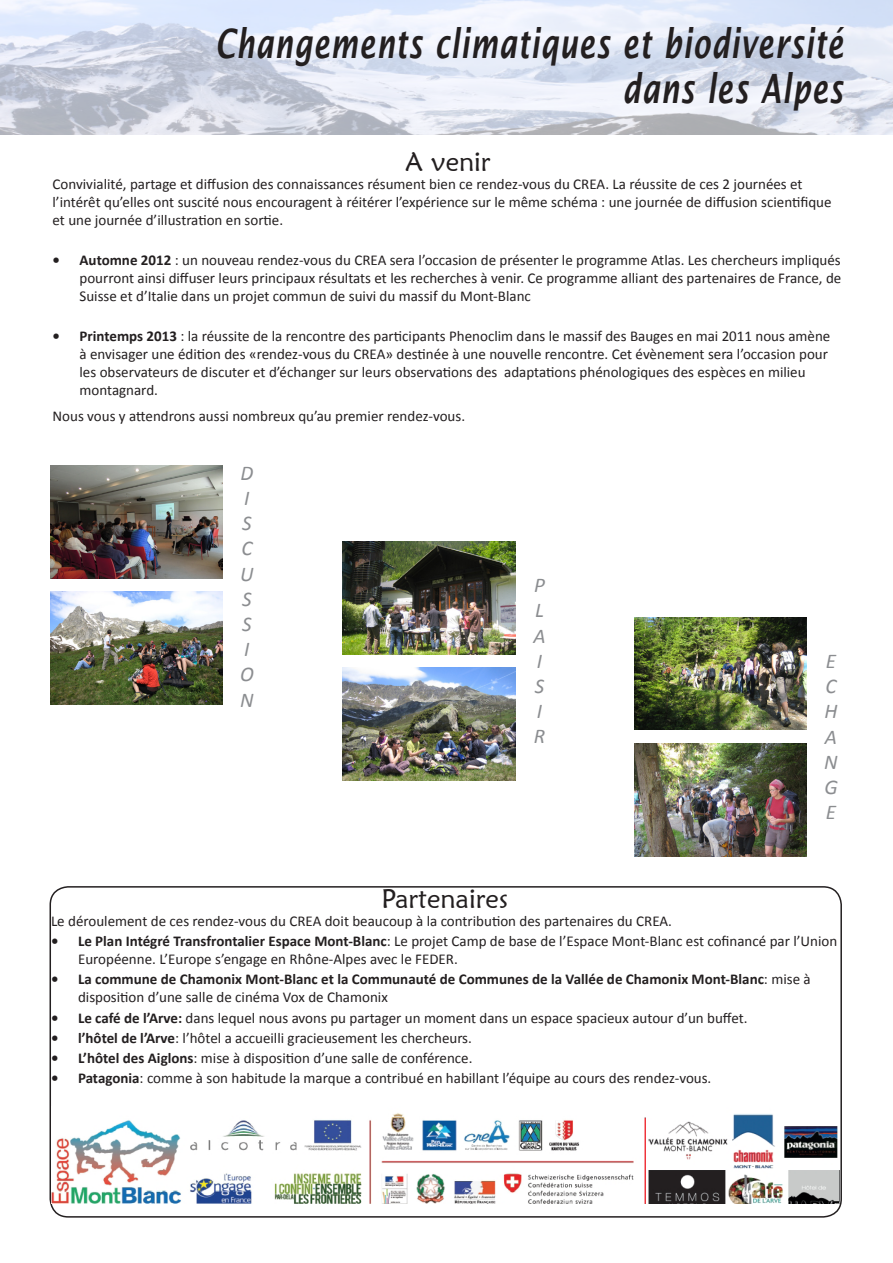
<style>
.page{position:relative;width:893px;height:1263px;background:#fff}
.page>*{position:absolute;margin:0;border:0;box-sizing:border-box;transform-origin:0 0}
.t1{font:italic 600 40.5px/45px "Lucida Sans";letter-spacing:.035em;color:#231f20;text-align:right;scale:.7 1}
.t2{font:27px "Maiandra GD";color:#231f20}
.témoignage{font:italic 21px "Calibri";color:#8b8d90}
.zone_de_texte{font:15px/18px "Calibri";color:#231f20}
.t3{font:700 15px/18px "Calibri";color:#231f20}
.s1{font-weight:700}
.s2{font-weight:400}
</style>
<div class="page">
<img style="left:0;top:0;width:893px;height:135px">
<div style="left:50px;top:886px;width:792px;height:331px;border:2px solid #231f20;border-radius:18px"></div>
<img style="left:51px;top:1106px;width:788px;height:98px">
<img style="left:50px;top:466px;width:173px;height:112px">
<img style="left:50px;top:592px;width:173px;height:113px">
<img style="left:343px;top:541px;width:172px;height:113px">
<img style="left:343px;top:668px;width:172px;height:113px">
<img style="left:634px;top:617px;width:173px;height:113px">
<img style="left:634px;top:743px;width:173px;height:113px">
<p class="t1" style="left:215px;top:21px;width:898px">Changements climatiques et biodiversité dans les Alpes</p>
<p class="t2" style="left:405px;top:145px;width:87px">A venir</p>
<p class="zone_de_texte" style="left:53px;top:175px;width:781px">Convivialité, partage et diffusion des connaissances résument bien ce rendez-vous du CREA. La réussite de ces 2 journées et l’intérêt qu’elles ont suscité nous encouragent à réitérer l’expérience sur le même schéma : une journée de diffusion scientifique et une journée d’illustration en sortie.</p>
<p class="zone_de_texte" style="left:80px;top:251px;width:763px;text-align:justify;text-indent:-27px"><span class="s1">• Automne 2012</span> : un nouveau rendez-vous du CREA sera l’occasion de présenter le programme Atlas. Les chercheurs impliqués pourront ainsi diffuser leurs principaux résultats et les recherches à venir. Ce programme alliant des partenaires de France, de Suisse et d’Italie dans un projet commun de suivi du massif du Mont-Blanc</p>
<p class="zone_de_texte" style="left:80px;top:328px;width:752px;text-indent:-27px"><span class="s1">• Printemps 2013</span> : la réussite de la rencontre des participants Phenoclim dans le massif des Bauges en mai 2011 nous amène à envisager une édition des «rendez-vous du CREA» destinée à une nouvelle rencontre. Cet évènement sera l’occasion pour les observateurs de discuter et d’échanger sur leurs observations des adaptations phénologiques des espèces en milieu montagnard.</p>
<p class="zone_de_texte" style="left:53px;top:407px;width:414px">Nous vous y attendrons aussi nombreux qu’au premier rendez-vous.</p>
<p class="témoignage" style="left:240px;top:458px;width:14px">D</p>
<p class="témoignage" style="left:244px;top:484px;width:7px">I</p>
<p class="témoignage" style="left:242px;top:509px;width:11px">S</p>
<p class="témoignage" style="left:241px;top:534px;width:12px">C</p>
<p class="témoignage" style="left:240px;top:559px;width:15px">U</p>
<p class="témoignage" style="left:242px;top:584px;width:11px">S</p>
<p class="témoignage" style="left:242px;top:610px;width:11px">S</p>
<p class="témoignage" style="left:244px;top:635px;width:7px">I</p>
<p class="témoignage" style="left:240px;top:660px;width:15px">O</p>
<p class="témoignage" style="left:240px;top:685px;width:15px">N</p>
<p class="témoignage" style="left:534px;top:571px;width:12px">P</p>
<p class="témoignage" style="left:535px;top:596px;width:10px">L</p>
<p class="témoignage" style="left:533px;top:621px;width:14px">A</p>
<p class="témoignage" style="left:537px;top:646px;width:7px">I</p>
<p class="témoignage" style="left:535px;top:672px;width:11px">S</p>
<p class="témoignage" style="left:537px;top:697px;width:7px">I</p>
<p class="témoignage" style="left:534px;top:722px;width:13px">R</p>
<p class="témoignage" style="left:826px;top:647px;width:12px">E</p>
<p class="témoignage" style="left:825px;top:672px;width:12px">C</p>
<p class="témoignage" style="left:824px;top:697px;width:15px">H</p>
<p class="témoignage" style="left:825px;top:722px;width:14px">A</p>
<p class="témoignage" style="left:824px;top:747px;width:15px">N</p>
<p class="témoignage" style="left:824px;top:773px;width:15px">G</p>
<p class="témoignage" style="left:826px;top:798px;width:12px">E</p>
<p class="t2" style="left:381px;top:882px;width:128px">Partenaires</p>
<p class="zone_de_texte" style="left:51px;top:912px;width:623px">Le déroulement de ces rendez-vous du CREA doit beaucoup à la contribution des partenaires du CREA.</p>
<p class="zone_de_texte" style="left:78px;top:932px;width:761px;text-indent:-27px"><span class="s1">• Le Plan Intégré Transfrontalier Espace Mont-Blanc</span>: Le projet Camp de base de l’Espace Mont-Blanc est cofinancé par l’Union<br>Européenne. L’Europe s’engage en Rhône-Alpes avec le FEDER.</p>
<p class="t3" style="left:78px;top:970px;width:734px;text-indent:-27px">• La commune de Chamonix Mont-Blanc et la Communauté de Communes de la Vallée de Chamonix Mont-Blanc<span class="s2">: mise à disposition d’une salle de cinéma Vox de Chamonix</span></p>
<p class="zone_de_texte" style="left:51px;top:1008px;width:698px"><span class="s1">• Le café de l’Arve:</span> dans lequel nous avons pu partager un moment dans un espace spacieux autour d’un buffet.</p>
<p class="zone_de_texte" style="left:51px;top:1029px;width:422px"><span class="s1">• l’hôtel de l’Arve</span>: l’hôtel a accueilli gracieusement les chercheurs.</p>
<p class="zone_de_texte" style="left:51px;top:1049px;width:423px"><span class="s1">• L’hôtel des Aiglons</span>: mise à disposition d’une salle de conférence.</p>
<p class="zone_de_texte" style="left:51px;top:1069px;width:662px"><span class="s1">• Patagonia</span>: comme à son habitude la marque a contribué en habillant l’équipe au cours des rendez-vous.</p>
</div>
